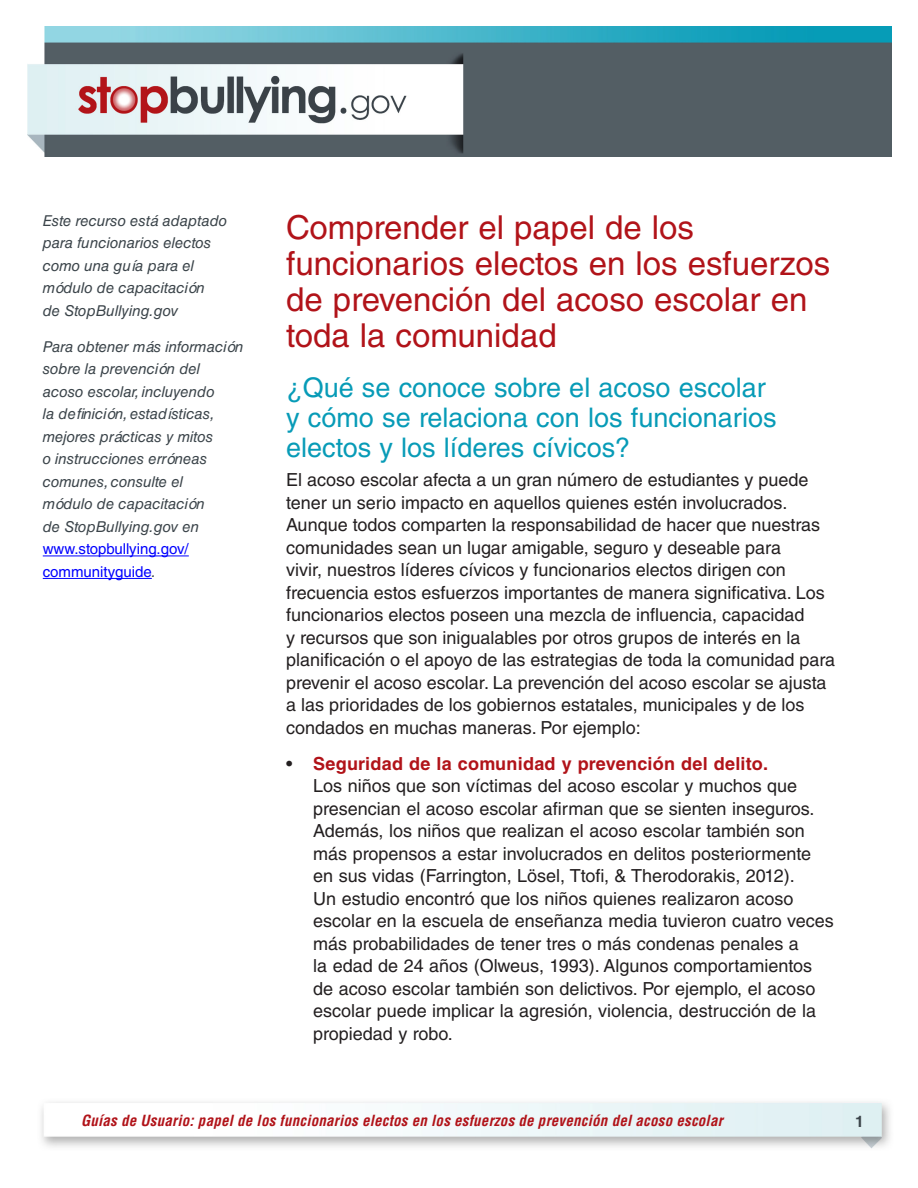
<style>
.page{position:relative;width:918px;height:1188px;background:#fff}
.page>*{position:absolute;margin:0;border:0;box-sizing:border-box;transform-origin:0 0}
.t1{font:33px/36px "Helvetica LT Std";color:#b11319}
.t2{font:27px/30px "Helvetica LT Std";color:#079bb7}
.t3{font:18px/22.5px "Helvetica LT Std";color:#231f20}
.t4{font:700 15.75px "Helvetica LT Std";color:#3b444a}
.t5{font:italic 15px/22.5px "Helvetica LT Std";color:#3b444a}
.t6{font:italic 700 condensed 15px "Helvetica LT Std";letter-spacing:.015em;color:#b11319}
.s1{font-style:normal;color:#00f}
.s2{font-weight:700;color:#b11319}
</style>
<div class="page">
<hr style="left:43px;top:556px;width:146px;height:1px;background:#00f">
<hr style="left:43px;top:578px;width:109px;height:1px;background:#00f">
<img style="left:27px;top:27px;width:865px;height:130px">
<p class="t5" style="left:43px;top:209px;width:186px">Este recurso está adaptado para funcionarios electos como una guía para el módulo de capacitación<br>de StopBullying.gov</p>
<p class="t5" style="left:43px;top:335px;width:202px">Para obtener más información sobre la prevención del acoso escolar, incluyendo<br>la definición, estadísticas, mejores prácticas y mitos<br>o instrucciones erróneas comunes, consulte el<br>módulo de capacitación<br>de StopBullying.gov en <span class="s1">www.stopbullying.gov/ communityguide</span>.</p>
<h1 class="t1" style="left:286px;top:209px;width:546px">Comprender el papel de los funcionarios electos en los esfuerzos de prevención del acoso escolar en toda la comunidad</h1>
<h2 class="t2" style="left:286px;top:373px;width:492px">¿Qué se conoce sobre el acoso escolar y cómo se relaciona con los funcionarios electos y los líderes cívicos?</h2>
<p class="t3" style="left:286px;top:469px;width:551px">El acoso escolar afecta a un gran número de estudiantes y puede tener un serio impacto en aquellos quienes estén involucrados.<br>Aunque todos comparten la responsabilidad de hacer que nuestras comunidades sean un lugar amigable, seguro y deseable para<br>vivir, nuestros líderes cívicos y funcionarios electos dirigen con frecuencia estos esfuerzos importantes de manera significativa. Los funcionarios electos poseen una mezcla de influencia, capacidad<br>y recursos que son inigualables por otros grupos de interés en la planificación o el apoyo de las estrategias de toda la comunidad para prevenir el acoso escolar. La prevención del acoso escolar se ajusta a las prioridades de los gobiernos estatales, municipales y de los condados en muchas maneras. Por ejemplo:</p>
<p class="t3" style="left:313px;top:752px;width:522px;text-indent:-27px">• <span class="s2">Seguridad de la comunidad y prevención del delito.<br></span>Los niños que son víctimas del acoso escolar y muchos que presencian el acoso escolar afirman que se sienten inseguros.<br>Además, los niños que realizan el acoso escolar también son más propensos a estar involucrados en delitos posteriormente en sus vidas (Farrington, Lösel, Ttofi, &amp; Therodorakis, 2012).<br>Un estudio encontró que los niños quienes realizaron acoso escolar en la escuela de enseñanza media tuvieron cuatro veces más probabilidades de tener tres o más condenas penales a<br>la edad de 24 años (Olweus, 1993). Algunos comportamientos de acoso escolar también son delictivos. Por ejemplo, el acoso escolar puede implicar la agresión, violencia, destrucción de la propiedad y robo.</p>
<p class="t6" style="left:81px;top:1111px;width:643px">Guías de Usuario: papel de los funcionarios electos en los esfuerzos de prevención del acoso escolar</p>
<p class="t4" style="left:855px;top:1111px;width:10px">1</p>
</div>
